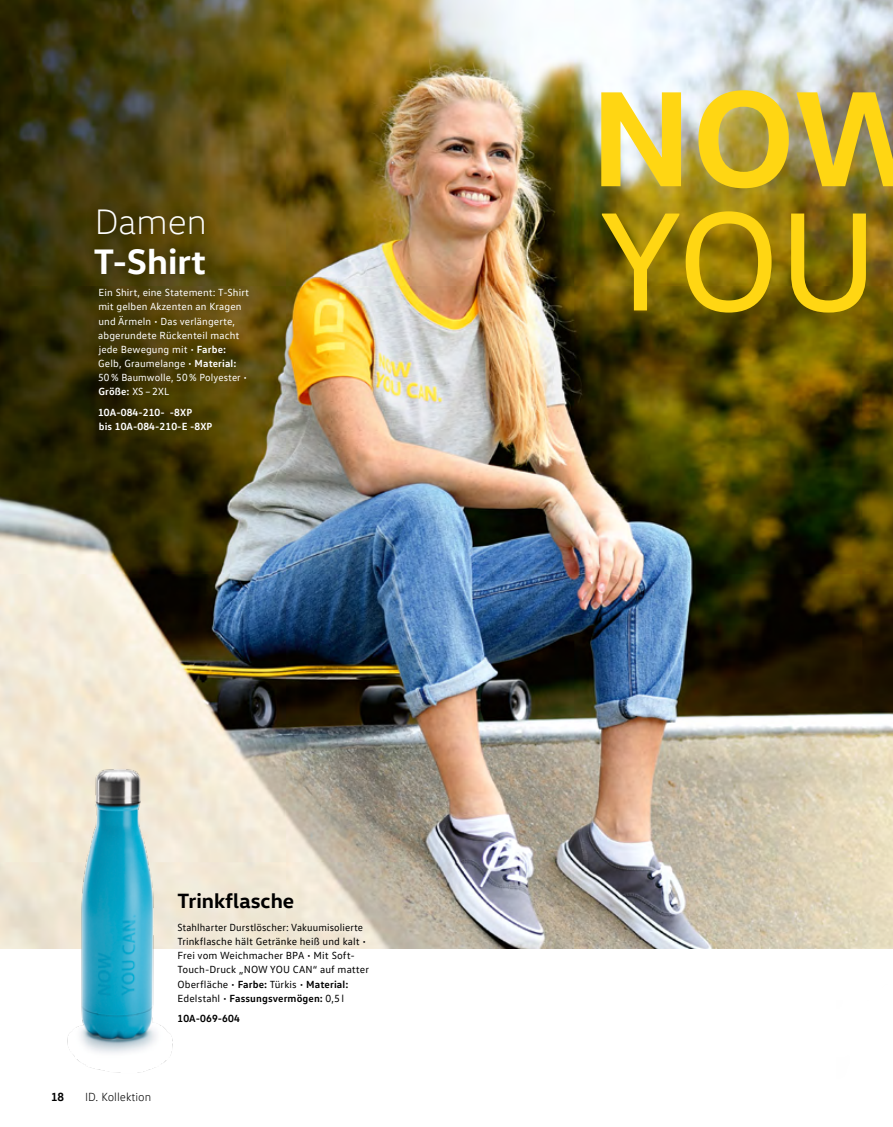
<style>
.page{position:relative;width:893px;height:1127px;background:#fff}
.page>*{position:absolute;margin:0;border:0;box-sizing:border-box;transform-origin:0 0}
.t1{font:142.5px "VW Head";color:#ffd613}
.t2{font:700 138px "VW Head";color:#ffd613}
.t3{font:700 36px "VW Head";color:#fff}
.t4{font:300 36px "VW Head";color:#fff}
.t5{font:700 21px "VW Head";color:#000}
.t6{font:300 12px "VW Text";color:#000}
.t7{font:700 12px "VW Text";color:#000}
.t8{font:10.5px/14.2px "VW Text";letter-spacing:.01em;color:#000}
.t9{font:10.5px/14.2px "VW Text";letter-spacing:.01em;color:#fff}
.t10{font:700 10.5px/14.1px "VW Text";letter-spacing:.01em;color:#fff}
.t11{font:700 10.5px "VW Text";letter-spacing:.01em;color:#000}
.s1{font-weight:700}
</style>
<div class="page">
<img style="left:0;top:0;width:893px;height:948px">
<img style="left:837px;top:711px;width:56px;height:238px">
<img style="left:12px;top:725px;width:208px;height:348px">
<div style="left:82px;top:196px;width:179px;height:247px;background:#000;opacity:.4"></div>
<h3 class="t4" style="left:95px;top:200px;width:113px">Damen</h3>
<h3 class="t3" style="left:94px;top:238px;width:114px">T-Shirt</h3>
<p class="t9" style="left:98px;top:285px;width:152px">Ein Shirt, eine Statement: T-Shirt mit gelben Akzenten an Kragen und Ärmeln • Das verlängerte, abgerundete Rückenteil macht jede Bewegung mit • <span class="s1">Farbe:<br></span>Gelb, Graumelange • <span class="s1">Material:<br></span>50% Baumwolle, 50% Polyester •<br><span class="s1">Größe:</span> XS – 2XL</p>
<p class="t10" style="left:98px;top:405px;width:116px">10A-084-210- -8XP<br>bis 10A-084-210-E -8XP</p>
<h3 class="t5" style="left:178px;top:887px;width:118px">Trinkflasche</h3>
<p class="t8" style="left:178px;top:920px;width:193px">Stahlharter Durstlöscher: Vakuumisolierte Trinkflasche hält Getränke heiß und kalt • Frei vom Weichmacher BPA • Mit Soft-Touch-Druck „NOW YOU CAN“ auf matter Oberfläche • <span class="s1">Farbe:</span> Türkis • <span class="s1">Material:<br></span>Edelstahl • <span class="s1">Fassungsvermögen:</span> 0,5 l</p>
<p class="t11" style="left:178px;top:1012px;width:64px">10A-069-604</p>
<p class="t7" style="left:51px;top:1089px;width:15px">18</p>
<p class="t6" style="left:85px;top:1090px;width:68px">ID. Kollektion</p>
<h2 class="t2" style="left:590px;top:49px;width:345px">NOW</h2>
<h1 class="t1" style="left:601px;top:173px;width:279px">YOU</h1>
</div>
